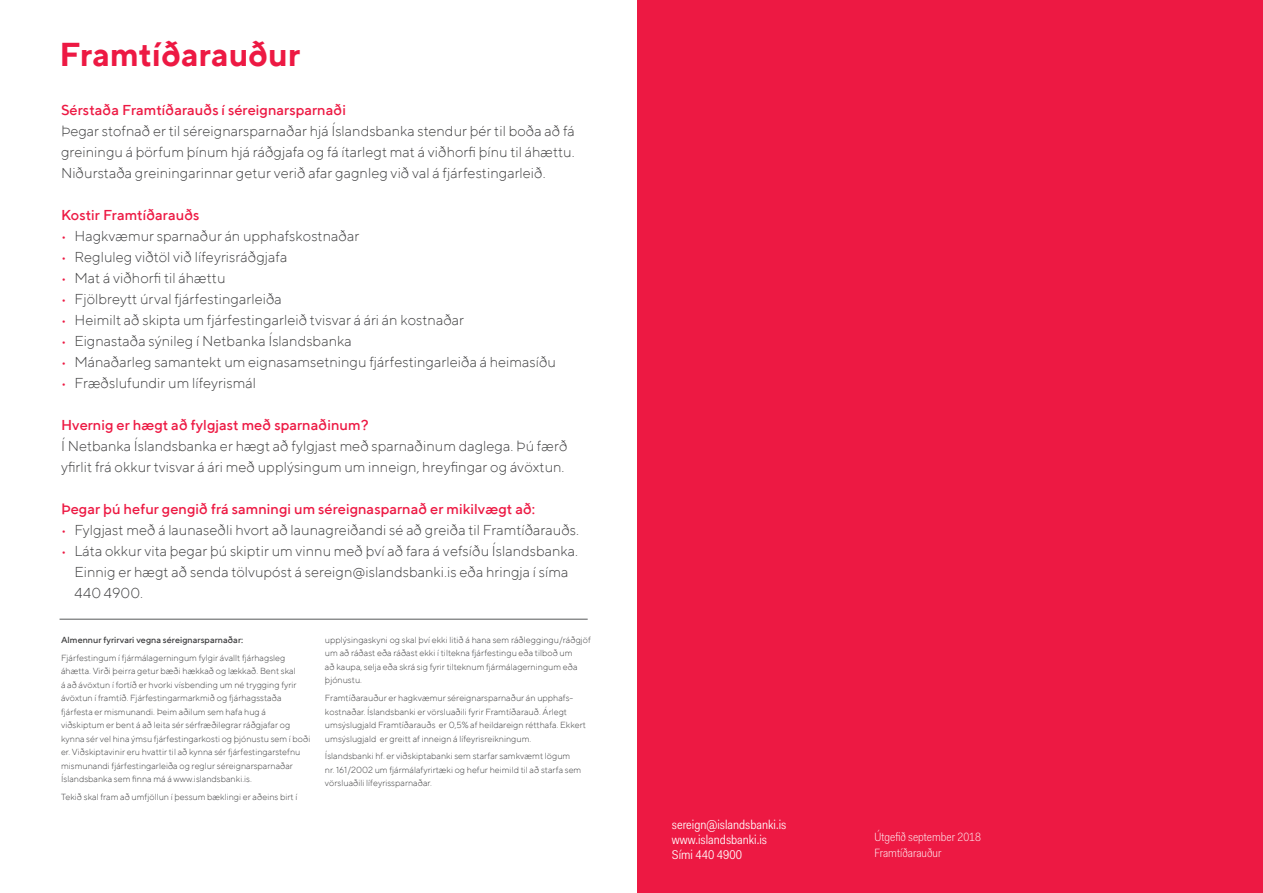
<style>
.page{position:relative;width:1263px;height:893px;background:#fff}
.page>*{position:absolute;margin:0;border:0;box-sizing:border-box;transform-origin:0 0}
.t1{font:700 33px "TT Norms";color:#ed1943}
.t2{font:300 14.7px/21px "TT Norms";color:#3e3e3f}
.t3{font:500 14.7px "TT Norms";color:#ed1943}
.t4{font:12.75px "Fakt Sm Con Pro Blond";color:#fff}
.t5{font:300 12px "Fakt Sm Con Pro";color:#fff}
.t6{font:300 9px/13.5px "TT Norms";color:#3e3e3f}
.t7{font:500 9px "TT Norms";color:#3e3e3f}
.s1{color:#ed1943}
</style>
<div class="page">
<div style="left:638px;top:0;width:625px;height:893px;background:#ed1943"></div>
<hr style="left:60px;top:619px;width:528px;height:1px;background:#57585a">
<p class="t1" style="left:60px;top:33px;width:242px">Framtíðarauður</p>
<p class="t3" style="left:61px;top:101px;width:286px">Sérstaða Framtíðarauðs í séreignarsparnaði</p>
<p class="t2" style="left:61px;top:120px;width:515px;text-align:justify">Þegar stofnað er til séreignarsparnaðar hjá Íslandsbanka stendur þér til boða að fá greiningu á þörfum þínum hjá ráðgjafa og fá ítarlegt mat á viðhorfi þínu til áhættu.<br>Niðurstaða greiningarinnar getur verið afar gagnleg við val á fjárfestingarleið.</p>
<p class="t3" style="left:61px;top:206px;width:140px">Kostir Framtíðarauðs</p>
<p class="t2" style="left:61px;top:225px;width:300px"><span class="s1">•</span> Hagkvæmur sparnaður án upphafskostnaðar</p>
<p class="t2" style="left:61px;top:246px;width:228px"><span class="s1">•</span> Regluleg viðtöl við lífeyrisráðgjafa</p>
<p class="t2" style="left:61px;top:267px;width:166px"><span class="s1">•</span> Mat á viðhorfi til áhættu</p>
<p class="t2" style="left:61px;top:288px;width:222px"><span class="s1">•</span> Fjölbreytt úrval fjárfestingarleiða</p>
<p class="t2" style="left:61px;top:309px;width:405px"><span class="s1">•</span> Heimilt að skipta um fjárfestingarleið tvisvar á ári án kostnaðar</p>
<p class="t2" style="left:61px;top:330px;width:292px"><span class="s1">•</span> Eignastaða sýnileg í Netbanka Íslandsbanka</p>
<p class="t2" style="left:61px;top:351px;width:496px"><span class="s1">•</span> Mánaðarleg samantekt um eignasamsetningu fjárfestingarleiða á heimasíðu</p>
<p class="t2" style="left:61px;top:372px;width:197px"><span class="s1">•</span> Fræðslufundir um lífeyrismál</p>
<p class="t3" style="left:61px;top:416px;width:309px">Hvernig er hægt að fylgjast með sparnaðinum?</p>
<p class="t2" style="left:61px;top:435px;width:508px">Í Netbanka Íslandsbanka er hægt að fylgjast með sparnaðinum daglega. Þú færð yfirlit frá okkur tvisvar á ári með upplýsingum um inneign, hreyfingar og ávöxtun.</p>
<p class="t3" style="left:61px;top:500px;width:476px">Þegar þú hefur gengið frá samningi um séreignasparnað er mikilvægt að:</p>
<p class="t2" style="left:61px;top:519px;width:520px"><span class="s1">•</span> Fylgjast með á launaseðli hvort að launagreiðandi sé að greiða til Framtíðarauðs.</p>
<p class="t2" style="left:75px;top:540px;width:505px;text-indent:-14px"><span class="s1">•</span> Láta okkur vita þegar þú skiptir um vinnu með því að fara á vefsíðu Íslandsbanka.<br>Einnig er hægt að senda tölvupóst á sereign@islandsbanki.is eða hringja í síma<br>440 4900.</p>
<p class="t7" style="left:61px;top:634px;width:184px">Almennur fyrirvari vegna séreignarsparnaðar:</p>
<p class="t6" style="left:61px;top:651px;width:251px">Fjárfestingum í fjármálagerningum fylgir ávallt fjárhagsleg áhætta. Virði þeirra getur bæði hækkað og lækkað. Bent skal<br>á að ávöxtun í fortíð er hvorki vísbending um né trygging fyrir ávöxtun í framtíð. Fjárfestingarmarkmið og fjárhagsstaða fjárfesta er mismunandi. Þeim aðilum sem hafa hug á viðskiptum er bent á að leita sér sérfræðilegrar ráðgjafar og kynna sér vel hina ýmsu fjárfestingarkosti og þjónustu sem í boði er. Viðskiptavinir eru hvattir til að kynna sér fjárfestingarstefnu mismunandi fjárfestingarleiða og reglur séreignarsparnaðar Íslandsbanka sem finna má á www.islandsbanki.is.</p>
<p class="t6" style="left:61px;top:790px;width:238px">Tekið skal fram að umfjöllun í þessum bæklingi er aðeins birt í</p>
<p class="t6" style="left:325px;top:633px;width:267px">upplýsingaskyni og skal því ekki litið á hana sem ráðleggingu/ráðgjöf um að ráðast eða ráðast ekki í tiltekna fjárfestingu eða tilboð um<br>að kaupa, selja eða skrá sig fyrir tilteknum fjármálagerningum eða þjónustu.</p>
<p class="t6" style="left:325px;top:691px;width:262px">Framtíðarauður er hagkvæmur séreignarsparnaður án upphafs&shy;kostnaðar. Íslandsbanki er vörsluaðili fyrir Framtíðarauð. Árlegt umsýslugjald Framtíðarauðs er 0,5% af heildareign rétthafa. Ekkert umsýslugjald er greitt af inneign á lífeyrisreikningum.</p>
<p class="t6" style="left:325px;top:749px;width:258px">Íslandsbanki hf. er viðskiptabanki sem starfar samkvæmt lögum nr. 161/2002 um fjármálafyrirtæki og hefur heimild til að starfa sem vörsluaðili lífeyrissparnaðar.</p>
<p class="t4" style="left:672px;top:816px;width:116px">sereign@islandsbanki.is</p>
<p class="t4" style="left:672px;top:831px;width:97px">www.islandsbanki.is</p>
<p class="t4" style="left:672px;top:846px;width:72px">Sími 440 4900</p>
<p class="t5" style="left:874px;top:828px;width:108px">Útgefið september 2018</p>
<p class="t5" style="left:874px;top:845px;width:68px">Framtíðarauður</p>
</div>
